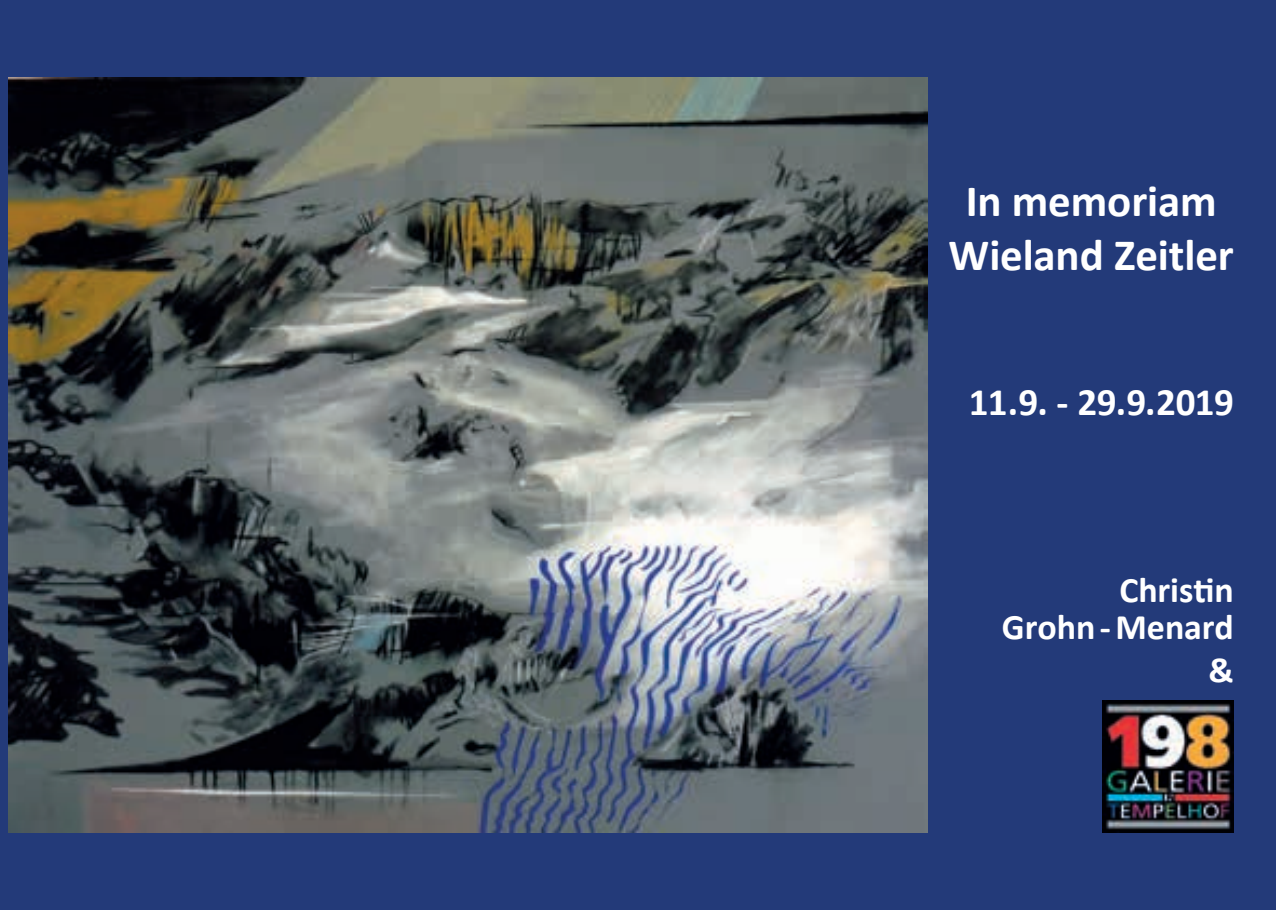
<style>
.page{position:relative;width:1276px;height:910px;background:#233a79}
.page>*{position:absolute;margin:0;border:0;box-sizing:border-box;transform-origin:0 0}
.t1{font:700 45px/54px "Calibri";letter-spacing:-.005em;color:#fff;text-align:center}
.t2{font:700 39px "Calibri";letter-spacing:-.01em;color:#fff}
.t3{font:700 36px/37.2px "Calibri";color:#fff;text-align:right}
</style>
<div class="page">
<img style="left:9px;top:77px;width:918px;height:756px">
<img style="left:1102px;top:700px;width:131px;height:133px">
<p class="t1" style="left:948px;top:173px;width:287px">In memoriam<br>Wieland Zeitler</p>
<p class="t2" style="left:969px;top:374px;width:266px">11.9. - 29.9.2019</p>
<p class="t3" style="left:1002px;top:571px;width:233px">Christin<br>Grohn - Menard</p>
<p class="t3" style="left:1208px;top:651px;width:27px">&amp;</p>
</div>
